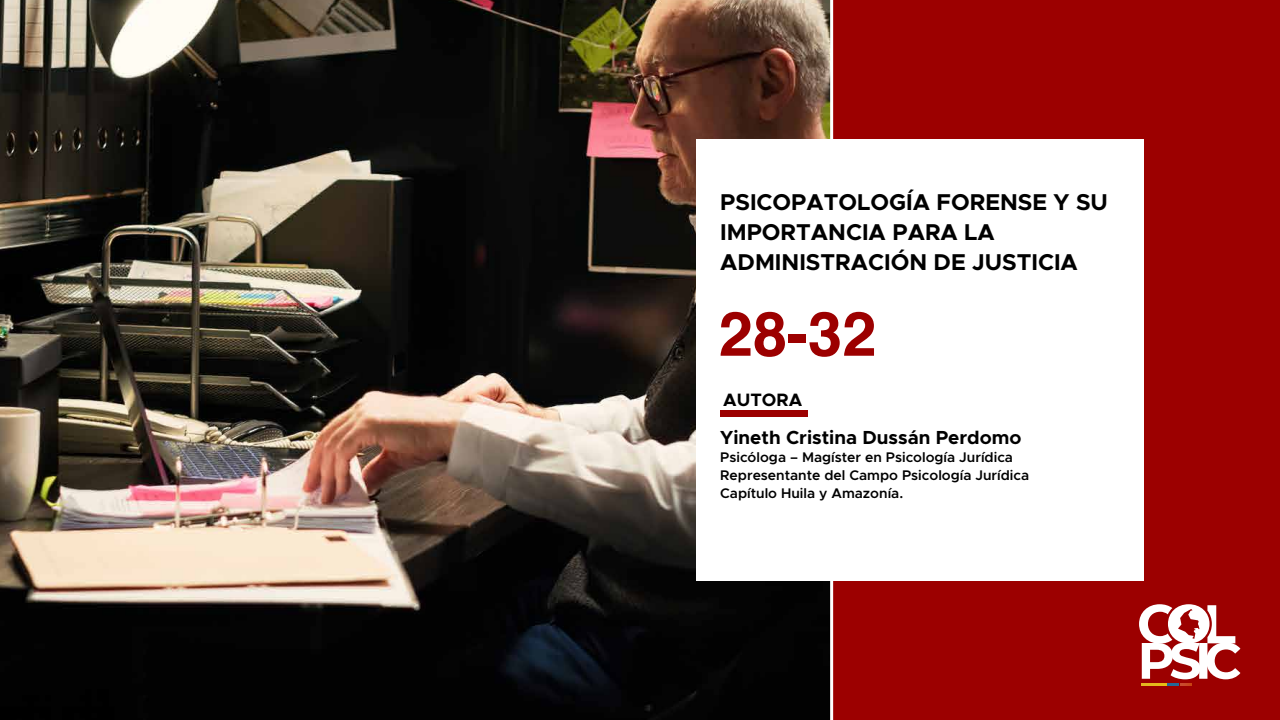
<style>
.page{position:relative;width:1280px;height:720px;background:#fff}
.page>*{position:absolute;margin:0;border:0;box-sizing:border-box;transform-origin:0 0}
.t1{font:700 61.7px "Helvetica";color:#9c0000}
.t2{font:700 23px/29.6px "Metropolis";color:#000}
.t3{font:700 19px "Metropolis";color:#000}
.t4{font:700 18px "Metropolis";color:#000}
.t5{font:600 14px/18px "Metropolis";color:#000}
</style>
<div class="page">
<img style="left:0;top:0;width:830px;height:720px">
<div style="left:832px;top:0;width:448px;height:720px;background:#9c0000"></div>
<hr style="left:830px;top:0;width:3px;height:720px;background:#fff">
<div style="left:696px;top:139px;width:448px;height:442px;background:#fff"></div>
<svg style="left:1139px;top:604px;width:101px;height:82px"></svg>
<div style="left:720px;top:410px;width:88px;height:6px;background:#9c0000"></div>
<h2 class="t2" style="left:720px;top:188px;width:389px">PSICOPATOLOGÍA FORENSE Y SU<br>IMPORTANCIA PARA LA<br>ADMINISTRACIÓN DE JUSTICIA</h2>
<h1 class="t1" style="left:719px;top:284px;width:159px">28-32</h1>
<p class="t4" style="left:723px;top:388px;width:80px">AUTORA</p>
<h3 class="t3" style="left:720px;top:425px;width:303px">Yineth Cristina Dussán Perdomo</h3>
<p class="t5" style="left:720px;top:448px;width:310px">Psicóloga – Magíster en Psicología Jurídica<br>Representante del Campo Psicología Jurídica<br>Capítulo Huila y Amazonía.</p>
</div>
